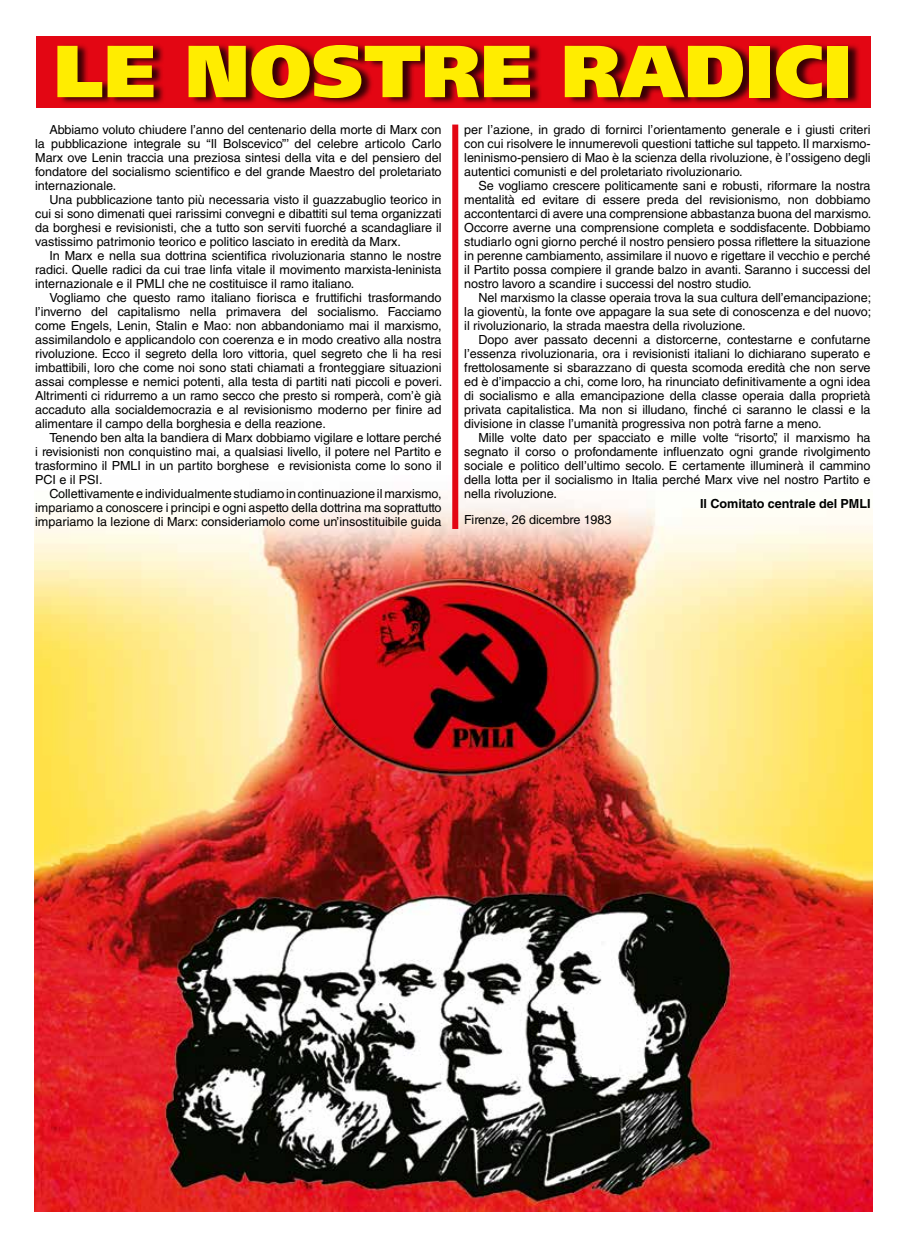
<style>
.page{position:relative;width:908px;height:1248px;background:#fff}
.page>*{position:absolute;margin:0;border:0;box-sizing:border-box;transform-origin:0 0}
.t1{font:900 73.5px "Frutiger LT Std";letter-spacing:.01em;color:#ffed00}
.t2{font:12.5px/14px "Helvetica LT Std";letter-spacing:-.005em;color:#000;text-align:justify}
.t3{font:700 12.5px "Helvetica LT Std";letter-spacing:-.005em;color:#000}
</style>
<div class="page">
<img style="left:35px;top:475px;width:837px;height:736px">
<div style="left:36px;top:36px;width:834px;height:72px;background:#e30613"></div>
<div style="left:59px;top:42px;width:801px;height:64px;background:#000;opacity:.75"></div>
<div style="left:452px;top:124px;width:6px;height:405px;background:#e30613"></div>
<h1 class="t1" style="left:54px;top:26px;width:799px">LE NOSTRE RADICI</h1>
<p class="t2" style="left:35px;top:122px;width:407px;text-indent:14px">Abbiamo voluto chiudere l’anno del centenario della morte di Marx con la pubblicazione integrale su “Il Bolscevico”’ del celebre articolo Carlo Marx ove Lenin traccia una preziosa sintesi della vita e del pensiero del fondatore del socialismo scientifico e del grande Maestro del proletariato internazionale.</p>
<p class="t2" style="left:35px;top:192px;width:407px;text-indent:14px">Una pubblicazione tanto più necessaria visto il guazzabuglio teorico in cui si sono dimenati quei rarissimi convegni e dibattiti sul tema organizzati da borghesi e revisionisti, che a tutto son serviti fuorché a scandagliare il vastissimo patrimonio teorico e politico lasciato in eredità da Marx.</p>
<p class="t2" style="left:35px;top:248px;width:407px;text-indent:14px">In Marx e nella sua dottrina scientifica rivoluzionaria stanno le nostre radici. Quelle radici da cui trae linfa vitale il movimento marxista-leninista internazionale e il PMLI che ne costituisce il ramo italiano.</p>
<p class="t2" style="left:35px;top:290px;width:408px;text-indent:14px">Vogliamo che questo ramo italiano fiorisca e fruttifichi trasformando l’inverno del capitalismo nella primavera del socialismo. Facciamo come Engels, Lenin, Stalin e Mao: non abbandoniamo mai il marxismo, assimilandolo e applicandolo con coerenza e in modo creativo alla nostra rivoluzione. Ecco il segreto della loro vittoria, quel segreto che li ha resi imbattibili, loro che come noi sono stati chiamati a fronteggiare situazioni assai complesse e nemici potenti, alla testa di partiti nati piccoli e poveri.<br>Altrimenti ci ridurremo a un ramo secco che presto si romperà, com’è già accaduto alla socialdemocrazia e al revisionismo moderno per finire ad alimentare il campo della borghesia e della reazione.</p>
<p class="t2" style="left:35px;top:430px;width:407px;text-indent:14px">Tenendo ben alta la bandiera di Marx dobbiamo vigilare e lottare perché i revisionisti non conquistino mai, a qualsiasi livello, il potere nel Partito e trasformino il PMLI in un partito borghese e revisionista come lo sono il PCI e il PSI.</p>
<p class="t2" style="left:35px;top:486px;width:407px;text-indent:14px">Collettivamente e individualmente studiamo in continuazione il marxismo, impariamo a conoscere i principi e ogni aspetto della dottrina ma soprattutto impariamo la lezione di Marx: consideriamolo come un’insostituibile guida</p>
<p class="t2" style="left:464px;top:122px;width:407px">per l’azione, in grado di fornirci l’orientamento generale e i giusti criteri con cui risolvere le innumerevoli questioni tattiche sul tappeto. Il marxismo&shy;leninismo-pensiero di Mao è la scienza della rivoluzione, è l’ossigeno degli autentici comunisti e del proletariato rivoluzionario.</p>
<p class="t2" style="left:464px;top:178px;width:408px;text-indent:14px">Se vogliamo crescere politicamente sani e robusti, riformare la nostra mentalità ed evitare di essere preda del revisionismo, non dobbiamo accontentarci di avere una comprensione abbastanza buona del marxismo.<br>Occorre averne una comprensione completa e soddisfacente. Dobbiamo studiarlo ogni giorno perché il nostro pensiero possa riflettere la situazione in perenne cambiamento, assimilare il nuovo e rigettare il vecchio e perché il Partito possa compiere il grande balzo in avanti. Saranno i successi del nostro lavoro a scandire i successi del nostro studio.</p>
<p class="t2" style="left:464px;top:290px;width:408px;text-indent:14px">Nel marxismo la classe operaia trova la sua cultura dell’emancipazione; la gioventù, la fonte ove appagare la sua sete di conoscenza e del nuovo; il rivoluzionario, la strada maestra della rivoluzione.</p>
<p class="t2" style="left:464px;top:332px;width:408px;text-indent:14px">Dopo aver passato decenni a distorcerne, contestarne e confutarne l’essenza rivoluzionaria, ora i revisionisti italiani lo dichiarano superato e frettolosamente si sbarazzano di questa scomoda eredità che non serve ed è d’impaccio a chi, come loro, ha rinunciato definitivamente a ogni idea di socialismo e alla emancipazione della classe operaia dalla proprietà privata capitalistica. Ma non si illudano, finché ci saranno le classi e la divisione in classe l’umanità progressiva non potrà farne a meno.</p>
<p class="t2" style="left:464px;top:430px;width:408px;text-indent:14px">Mille volte dato per spacciato e mille volte “risorto”, il marxismo ha segnato il corso o profondamente influenzato ogni grande rivolgimento sociale e politico dell’ultimo secolo. E certamente illuminerà il cammino della lotta per il socialismo in Italia perché Marx vive nel nostro Partito e nella rivoluzione.</p>
<p class="t3" style="left:699px;top:495px;width:172px">Il Comitato centrale del PMLI</p>
<p class="t2" style="left:464px;top:512px;width:148px">Firenze, 26 dicembre 1983</p>
</div>
